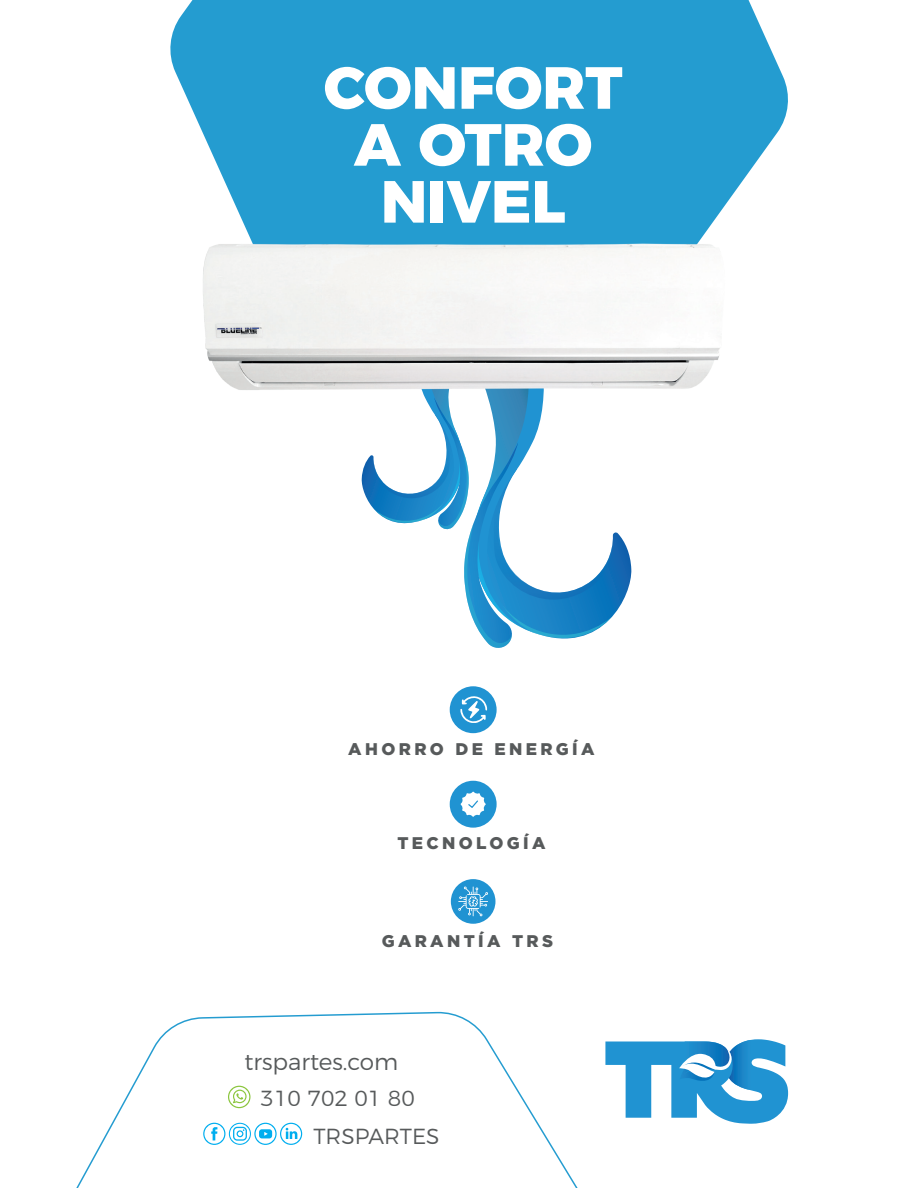
<style>
.page{position:relative;width:918px;height:1188px;background:#fff}
.page>*{position:absolute;margin:0;border:0;box-sizing:border-box;transform-origin:0 0}
.t1{font:800 59.25px/57px "Montserrat";color:#fff;text-align:center}
.t2{font:300 23.1px "Montserrat";color:#575a5b}
.t3{font:300 21.75px/38.2px "Montserrat";color:#575a5b}
.t4{font:900 16.95px "Gotham";letter-spacing:.2em;color:#575a5b}
</style>
<div class="page">
<svg style="left:170px;top:0;width:618px;height:221px;background:#36a4d4"></svg>
<svg style="left:76px;top:1012px;width:502px;height:176px"></svg>
<svg style="left:361px;top:416px;width:271px;height:232px"></svg>
<svg style="left:605px;top:1039px;width:183px;height:85px"></svg>
<div style="left:450px;top:686px;width:47px;height:47px;background:#2093d2;border-radius:50%"></div>
<svg style="left:460px;top:696px;width:27px;height:27px"></svg>
<div style="left:450px;top:781px;width:47px;height:47px;background:#2093d2;border-radius:50%"></div>
<svg style="left:461px;top:791px;width:25px;height:26px"></svg>
<div style="left:451px;top:879px;width:44px;height:45px;background:#2093d2;border-radius:50%"></div>
<svg style="left:458px;top:886px;width:30px;height:30px"></svg>
<svg style="left:228px;top:1086px;width:22px;height:22px"></svg>
<svg style="left:203px;top:1123px;width:99px;height:22px"></svg>
<img style="left:203px;top:221px;width:517px;height:195px">
<p class="t1" style="left:324px;top:55px;width:300px">CONFORT<br>A OTRO<br>NIVEL</p>
<p class="t4" style="left:348px;top:739px;width:248px">AHORRO DE ENERGÍA</p>
<p class="t4" style="left:397px;top:833px;width:150px">TECNOLOGÍA</p>
<p class="t4" style="left:382px;top:931px;width:173px">GARANTÍA TRS</p>
<p class="t2" style="left:244px;top:1044px;width:155px">trspartes.com</p>
<p class="t3" style="left:313px;top:1077px;width:128px;text-indent:-53px">310 702 01 80<br>TRSPARTES</p>
</div>
